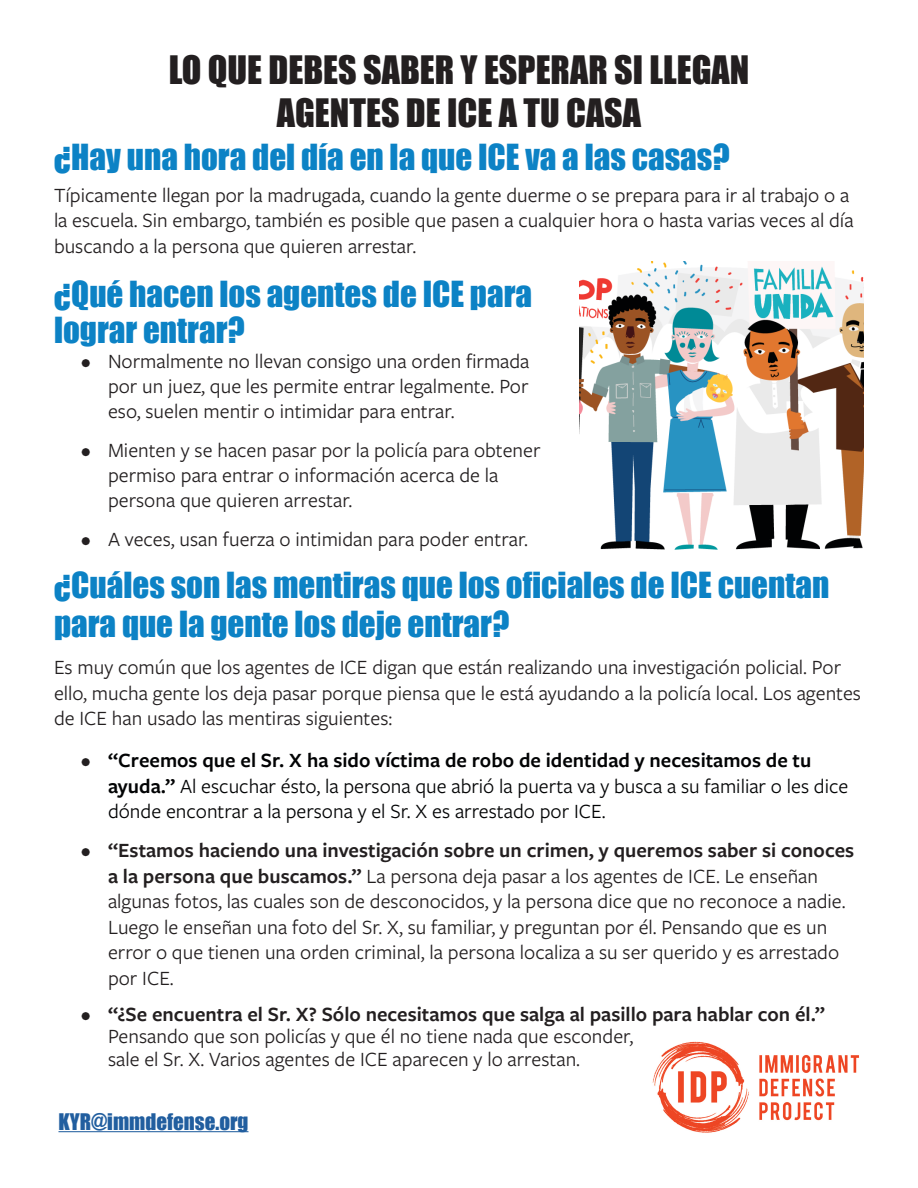
<style>
.page{position:relative;width:918px;height:1188px;background:#fff}
.page>*{position:absolute;margin:0;border:0;box-sizing:border-box;transform-origin:0 0}
.t1{font:36px/43.2px "Impact";color:#231f20;text-align:center}
.t2{font:33px/36px "Impact";color:#0c82c5}
.t3{font:21px/25.5px "Freight Sans Pro";color:#231f20}
.t4{font:21px/25.5px "Freight Sans Pro";color:#020304}
.t5{font:600 21px "Freight Sans Pro";color:#231f20}
.t6{font:21px "Impact";color:#215e9f}
.s1{font-weight:600;color:#231f20}
.s2{font-weight:600}
</style>
<div class="page">
<img style="left:579px;top:261px;width:285px;height:289px">
<hr style="left:58px;top:1131px;width:190px;height:1px;background:#215e9f">
<img style="left:652px;top:1041px;width:207px;height:92px">
<h1 class="t1" style="left:169px;top:47px;width:582px">LO QUE DEBES SABER Y ESPERAR SI LLEGAN<br>AGENTES DE ICE A TU CASA</h1>
<h2 class="t2" style="left:54px;top:138px;width:677px">¿Hay una hora del día en la que ICE va a las casas?</h2>
<p class="t3" style="left:54px;top:181px;width:801px">Típicamente llegan por la madrugada, cuando la gente duerme o se prepara para ir al trabajo o a la escuela. Sin embargo, también es posible que pasen a cualquier hora o hasta varias veces al día buscando a la persona que quieren arrestar.</p>
<h2 class="t2" style="left:54px;top:275px;width:480px">¿Qué hacen los agentes de ICE para lograr entrar?</h2>
<p class="t3" style="left:108px;top:347px;width:423px;text-align:justify;text-indent:-27px">• Normalmente no llevan consigo una orden firmada por un juez, que les permite entrar legalmente. Por eso, suelen mentir o intimidar para entrar.</p>
<p class="t3" style="left:108px;top:437px;width:434px;text-indent:-27px">• Mienten y se hacen pasar por la policía para obtener permiso para entrar o información acerca de la persona que quieren arrestar.</p>
<p class="t3" style="left:81px;top:526px;width:449px">• A veces, usan fuerza o intimidan para poder entrar.</p>
<h2 class="t2" style="left:54px;top:564px;width:777px;line-height:39px">¿Cuáles son las mentiras que los oficiales de ICE cuentan para que la gente los deje entrar?</h2>
<p class="t3" style="left:54px;top:654px;width:809px">Es muy común que los agentes de ICE digan que están realizando una investigación policial. Por ello, mucha gente los deja pasar porque piensa que le está ayudando a la policía local. Los agentes de ICE han usado las mentiras siguientes:</p>
<p class="t4" style="left:108px;top:747px;width:742px;text-indent:-27px"><span class="s1">•</span> <span class="s2">“Creemos que el Sr. X ha sido víctima de robo de identidad y necesitamos de tu ayuda.”</span> Al escuchar ésto, la persona que abrió la puerta va y busca a su familiar o les dice dónde encontrar a la persona y el Sr. X es arrestado por ICE.</p>
<p class="t3" style="left:108px;top:837px;width:748px;text-indent:-27px"><span class="s2">• “Estamos haciendo una investigación sobre un crimen, y queremos saber si conoces a la persona que buscamos.”</span> La persona deja pasar a los agentes de ICE. Le enseñan algunas fotos, las cuales son de desconocidos, y la persona dice que no reconoce a nadie.<br>Luego le enseñan una foto del Sr. X, su familiar, y preguntan por él. Pensando que es un error o que tienen una orden criminal, la persona localiza a su ser querido y es arrestado por ICE.</p>
<p class="t5" style="left:81px;top:999px;width:746px">• “¿Se encuentra el Sr. X? Sólo necesitamos que salga al pasillo para hablar con él.”</p>
<p class="t3" style="left:108px;top:1024px;width:527px;line-height:22.5px">Pensando que son policías y que él no tiene nada que esconder, sale el Sr. X. Varios agentes de ICE aparecen y lo arrestan.</p>
<p class="t6" style="left:58px;top:1105px;width:192px">KYR@immdefense.org</p>
</div>
